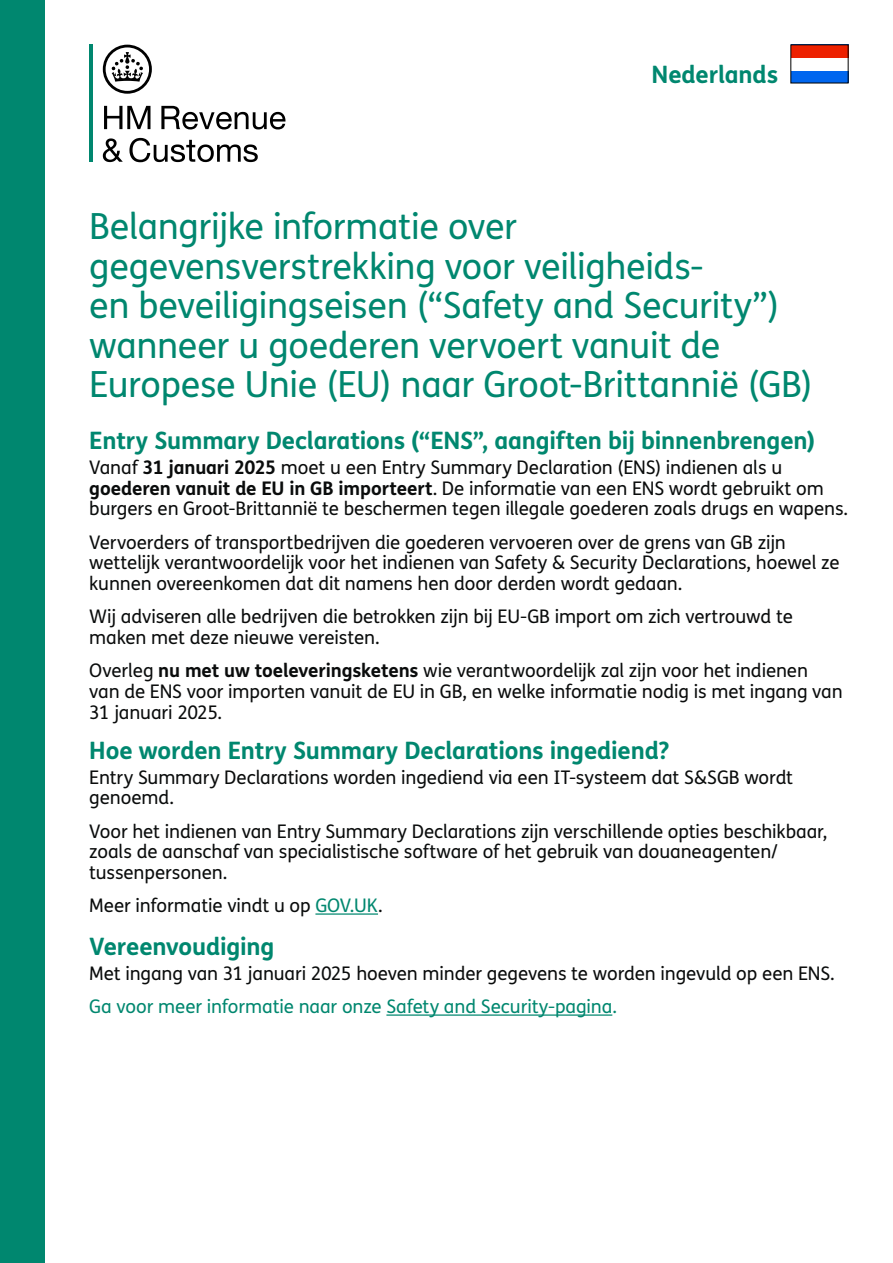
<style>
.page{position:relative;width:893px;height:1263px;background:#fff}
.page>*{position:absolute;margin:0;border:0;box-sizing:border-box;transform-origin:0 0}
.Heading_VI{font:36px/39.6px "FS Me Pro";letter-spacing:-.01em;color:#00876f}
.Subhead_VI{font:700 24px "FS Me Pro";letter-spacing:-.01em;color:#00876f}
._3_-_Language{font:700 24px "FS Me Pro";letter-spacing:-.01em;color:#00876f}
.Bodycopy_VI{font:18.75px/20.7px "FS Me Pro";letter-spacing:-.005em;color:#0a0c0c}
.Bodycopy_VI-2{font:18.75px "FS Me Pro";letter-spacing:-.005em;color:#00876f}
.s1{font-weight:700}
.s2{color:#00876f}
</style>
<div class="page">
<div style="left:0;top:0;width:45px;height:1263px;background:#00876f"></div>
<svg style="left:103px;top:45px;width:49px;height:49px"></svg>
<svg style="left:104px;top:106px;width:46px;height:23px"></svg>
<svg style="left:161px;top:106px;width:125px;height:23px"></svg>
<svg style="left:103px;top:138px;width:20px;height:24px"></svg>
<svg style="left:129px;top:138px;width:129px;height:24px"></svg>
<hr style="left:89px;top:45px;width:3px;height:117px;background:#00876f">
<hr style="left:315px;top:913px;width:63px;height:2px;background:#00876f">
<hr style="left:386px;top:1014px;width:226px;height:2px;background:#00876f">
<div style="left:791px;top:45px;width:57px;height:38px;background:#0066ef"></div>
<div style="left:791px;top:45px;width:57px;height:25px;background:#fff"></div>
<div style="left:791px;top:45px;width:57px;height:13px;background:#ed2100"></div>
<p class="_3_-_Language" style="left:652px;top:56px;width:128px">Nederlands</p>
<h1 class="Heading_VI" style="left:89px;top:206px;width:725px">Belangrijke informatie over gegevensverstrekking voor veiligheids-<br>en beveiligingseisen (“Safety and Security”) wanneer u goederen vervoert vanuit de Europese Unie (EU) naar Groot-Brittannië (GB)</h1>
<p class="Subhead_VI" style="left:89px;top:422px;width:727px">Entry Summary Declarations (“ENS”, aangiften bij binnenbrengen)</p>
<p class="Bodycopy_VI" style="left:89px;top:457px;width:760px">Vanaf <span class="s1">31 januari 2025</span> moet u een Entry Summary Declaration (ENS) indienen als u <span class="s1">goederen vanuit de EU in GB importeert</span>. De informatie van een ENS wordt gebruikt om burgers en Groot-Brittannië te beschermen tegen illegale goederen zoals drugs en wapens.</p>
<p class="Bodycopy_VI" style="left:89px;top:531px;width:752px">Vervoerders of transportbedrijven die goederen vervoeren over de grens van GB zijn wettelijk verantwoordelijk voor het indienen van Safety &amp; Security Declarations, hoewel ze kunnen overeenkomen dat dit namens hen door derden wordt gedaan.</p>
<p class="Bodycopy_VI" style="left:89px;top:606px;width:705px">Wij adviseren alle bedrijven die betrokken zijn bij EU-GB import om zich vertrouwd te maken met deze nieuwe vereisten.</p>
<p class="Bodycopy_VI" style="left:89px;top:660px;width:755px">Overleg <span class="s1">nu met uw toeleveringsketens</span> wie verantwoordelijk zal zijn voor het indienen van de ENS voor importen vanuit de EU in GB, en welke informatie nodig is met ingang van<br>31 januari 2025.</p>
<p class="Subhead_VI" style="left:89px;top:731px;width:582px">Hoe worden Entry Summary Declarations ingediend?</p>
<p class="Bodycopy_VI" style="left:89px;top:766px;width:705px">Entry Summary Declarations worden ingediend via een IT-systeem dat S&amp;SGB wordt genoemd.</p>
<p class="Bodycopy_VI" style="left:89px;top:820px;width:739px">Voor het indienen van Entry Summary Declarations zijn verschillende opties beschikbaar, zoals de aanschaf van specialistische software of het gebruik van douaneagenten/ tussenpersonen.</p>
<p class="Bodycopy_VI" style="left:89px;top:895px;width:295px">Meer informatie vindt u op <span class="s2">GOV.UK</span>.</p>
<p class="Subhead_VI" style="left:89px;top:928px;width:187px">Vereenvoudiging</p>
<p class="Bodycopy_VI" style="left:89px;top:962px;width:747px">Met ingang van 31 januari 2025 hoeven minder gegevens te worden ingevuld op een ENS.</p>
<p class="Bodycopy_VI-2" style="left:89px;top:994px;width:529px">Ga voor meer informatie naar onze Safety and Security-pagina.</p>
</div>
